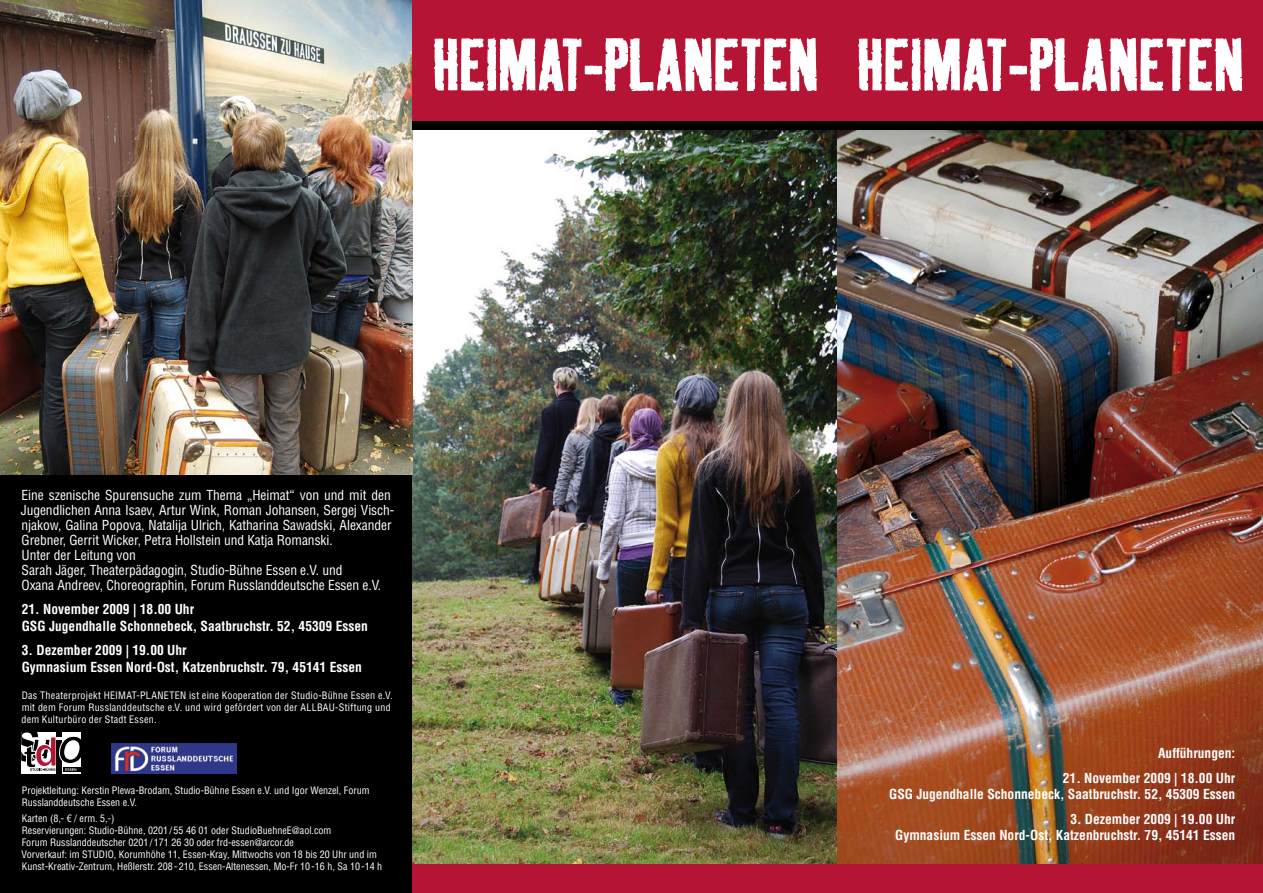
<style>
.page{position:relative;width:1263px;height:893px;background:#000}
.page>*{position:absolute;margin:0;border:0;box-sizing:border-box;transform-origin:0 0}
.t1{font:72px "Kipp No 3";letter-spacing:-.01em;color:#fff}
.t2{font:condensed 13.5px/15px "Helvetica LT Std";letter-spacing:-.005em;color:#fff}
.t3{font:700 condensed 13.5px/16.2px "Helvetica LT Std";color:#fff}
.t4{font:condensed 10.05px/12px "Helvetica LT Std";color:#fff}
.t5{font:condensed 10.05px/12px "Helvetica LT Std";letter-spacing:.025em;color:#fff}
</style>
<div class="page">
<img style="left:412px;top:130px;width:426px;height:734px">
<img style="left:0;top:0;width:412px;height:474px">
<img style="left:838px;top:130px;width:425px;height:734px">
<div style="left:415px;top:0;width:848px;height:125px;background:#b51434"></div>
<div style="left:412px;top:0;width:462px;height:125px;background:#b51434"></div>
<div style="left:412px;top:864px;width:851px;height:29px;background:#b51434"></div>
<div style="left:412px;top:121px;width:851px;height:9px;background:#000"></div>
<div style="left:21px;top:732px;width:60px;height:41px;background:#fff"></div>
<div style="left:57px;top:740px;width:5px;height:33px;background:#000"></div>
<div style="left:63px;top:767px;width:18px;height:5px;background:#000"></div>
<svg style="left:21px;top:732px;width:60px;height:39px"></svg>
<img style="left:112px;top:743px;width:125px;height:30px">
<h1 class="t1" style="left:432px;top:20px;width:813px">HEIMAT-PLANETEN HEIMAT-PLANETEN</h1>
<p class="t2" style="left:21px;top:487px;width:375px">Eine szenische Spurensuche zum Thema „Heimat“ von und mit den Jugendlichen Anna Isaev, Artur Wink, Roman Johansen, Sergej Visch&shy;njakow, Galina Popova, Natalija Ulrich, Katharina Sawadski, Alexander Grebner, Gerrit Wicker, Petra Hollstein und Katja Romanski.<br>Unter der Leitung von<br>Sarah Jäger, Theaterpädagogin, Studio-Bühne Essen e.V. und<br>Oxana Andreev, Choreographin, Forum Russlanddeutsche Essen e.V.</p>
<h2 class="t3" style="left:22px;top:601px;width:348px">21. November 2009 | 18.00 Uhr<br>GSG Jugendhalle Schonnebeck, Saatbruchstr. 52, 45309 Essen</h2>
<h2 class="t3" style="left:22px;top:642px;width:342px">3. Dezember 2009 | 19.00 Uhr<br>Gymnasium Essen Nord-Ost, Katzenbruchstr. 79, 45141 Essen</h2>
<p class="t5" style="left:22px;top:689px;width:373px">Das Theaterprojekt HEIMAT-PLANETEN ist eine Kooperation der Studio-Bühne Essen e.V. mit dem Forum Russlanddeutsche e.V. und wird gefördert von der ALLBAU-Stiftung und dem Kulturbüro der Stadt Essen.</p>
<p class="t4" style="left:22px;top:784px;width:349px">Projektleitung: Kerstin Plewa-Brodam, Studio-Bühne Essen e.V. und Igor Wenzel, Forum<br>Russlanddeutsche Essen e.V.</p>
<p class="t4" style="left:22px;top:812px;width:362px">Karten (8,- € / erm. 5,-)<br>Reservierungen: Studio-Bühne, 0201 /55 46 01 oder StudioBuehneE@aol.com<br>Forum Russlanddeutscher 0201/171 26 30 oder frd-essen@arcor.de<br>Vorverkauf: im STUDIO, Korumhöhe 11, Essen-Kray, Mittwochs von 18 bis 20 Uhr und im Kunst-Kreativ-Zentrum, Heßlerstr. 208 - 210, Essen-Altenessen, Mo-Fr 10 -16 h, Sa 10 -14 h</p>
<h2 class="t3" style="left:1158px;top:745px;width:79px">Aufführungen:</h2>
<h2 class="t3" style="left:889px;top:770px;width:348px;text-align:right">21. November 2009 | 18.00 Uhr<br>GSG Jugendhalle Schonnebeck, Saatbruchstr. 52, 45309 Essen</h2>
<h2 class="t3" style="left:895px;top:811px;width:342px;text-align:right">3. Dezember 2009 | 19.00 Uhr<br>Gymnasium Essen Nord-Ost, Katzenbruchstr. 79, 45141 Essen</h2>
</div>
